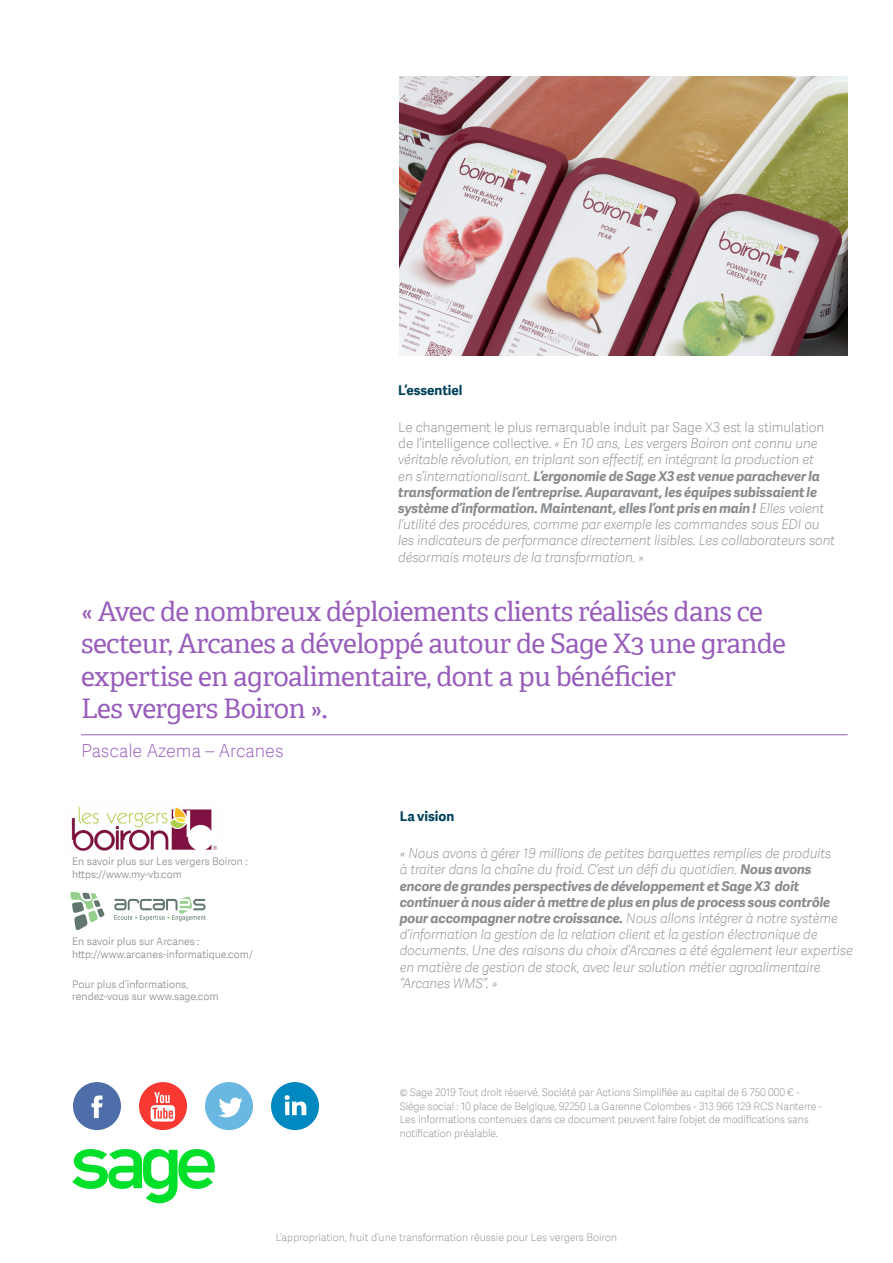
<style>
.page{position:relative;width:893px;height:1263px;background:#fff}
.page>*{position:absolute;margin:0;border:0;box-sizing:border-box;transform-origin:0 0}
.t1{font:27px/32.4px "Adelle SAGE";letter-spacing:-.02em;color:#985dbb}
.t2{font:18px "Adelle Sans SAGE Th";letter-spacing:-.015em;color:#985dbb}
.t3{font:italic 13.5px/16.2px "Adelle Sans SAGE Th";letter-spacing:-.01em;color:#888b8e}
.t4{font:italic 700 13.5px/16.2px "Adelle Sans SAGE";letter-spacing:-.01em;color:#888b8e}
.t5{font:700 13.5px "Adelle Sans SAGE";color:#00425b}
.t6{font:10.5px/13.5px "Adelle Sans SAGE Th";letter-spacing:-.01em;color:#888b8e}
.t7{font:10.5px/12.6px "Adelle Sans SAGE Lt";color:#888b8e}
.s1{font-style:normal}
.s2{font-family:"Adelle Sans SAGE Th";font-weight:400}
.s3{font-family:"Adelle Sans SAGE";font-weight:700}
</style>
<div class="page">
<img style="left:400px;top:77px;width:448px;height:278px">
<img style="left:71px;top:806px;width:146px;height:45px">
<div style="left:205px;top:1082px;width:48px;height:48px;background:#6ab7e2;border-radius:50%"></div>
<svg style="left:218px;top:1097px;width:25px;height:20px"></svg>
<div style="left:271px;top:1082px;width:48px;height:48px;background:#0088c0;border-radius:50%"></div>
<svg style="left:285px;top:1095px;width:21px;height:20px"></svg>
<div style="left:139px;top:1082px;width:48px;height:48px;background:#f83931;border-radius:50%"></div>
<svg style="left:151px;top:1092px;width:24px;height:29px"></svg>
<div style="left:73px;top:1082px;width:48px;height:48px;background:#4d6ea9;border-radius:50%"></div>
<svg style="left:92px;top:1095px;width:10px;height:23px"></svg>
<hr style="left:81px;top:734px;width:767px;height:1px;background:#985dbb">
<svg style="left:114px;top:896px;width:92px;height:25px"></svg>
<svg style="left:70px;top:892px;width:35px;height:38px"></svg>
<svg style="left:72px;top:1149px;width:143px;height:54px"></svg>
<p class="t5" style="left:398px;top:381px;width:66px">L’essentiel</p>
<p class="t3" style="left:398px;top:419px;width:428px"><span class="s1">Le changement le plus remarquable induit par Sage X3 est la stimulation de l’intelligence collective.</span> « En 10 ans, Les vergers Boiron ont connu une véritable révolution, en triplant son effectif, en intégrant la production et</p>
<p class="t4" style="left:398px;top:467px;width:427px"><span class="s2">en s’internationalisant.</span> L’ergonomie de Sage X3 est venue parachever la transformation de l’entreprise. Auparavant, les équipes subissaient le système d’information. Maintenant, elles l’ont pris en main ! <span class="s2">Elles voient</span></p>
<p class="t3" style="left:398px;top:516px;width:438px">l’utilité des procédures, comme par exemple les commandes sous EDI ou les indicateurs de performance directement lisibles. Les collaborateurs sont désormais moteurs de la transformation. »</p>
<h1 class="t1" style="left:81px;top:594px;width:706px">« Avec de nombreux déploiements clients réalisés dans ce secteur, Arcanes a développé autour de Sage X3 une grande expertise en agroalimentaire, dont a pu bénéficier<br>Les vergers Boiron ».</h1>
<h2 class="t2" style="left:81px;top:737px;width:204px">Pascale Azema – Arcanes</h2>
<p class="t7" style="left:72px;top:855px;width:177px">En savoir plus sur Les vergers Boiron : https://www.my-vb.com</p>
<p class="t7" style="left:72px;top:935px;width:182px">En savoir plus sur Arcanes : http://www.arcanes-informatique.com/</p>
<p class="t7" style="left:72px;top:977px;width:148px">Pour plus d’informations, rendez-vous sur www.sage.com</p>
<p class="t5" style="left:400px;top:807px;width:56px">La vision</p>
<p class="t3" style="left:400px;top:845px;width:433px">« Nous avons à gérer 19 millions de petites barquettes remplies de produits à traiter dans la chaîne du froid. C’est un défi du quotidien. <span class="s3">Nous avons</span></p>
<p class="t4" style="left:400px;top:877px;width:440px">encore de grandes perspectives de développement et Sage X3 doit continuer à nous aider à mettre de plus en plus de process sous contrôle pour accompagner notre croissance. <span class="s2">Nous allons intégrer à notre système</span></p>
<p class="t3" style="left:400px;top:926px;width:455px">d’information la gestion de la relation client et la gestion électronique de documents. Une des raisons du choix d’Arcanes a été également leur expertise en matière de gestion de stock, avec leur solution métier agroalimentaire ‘’Arcanes WMS’’. »</p>
<p class="t6" style="left:400px;top:1085px;width:424px">© Sage 2019 Tout droit réservé. Société par Actions Simplifiée au capital de 6 750 000 € - Siège social : 10 place de Belgique, 92250 La Garenne Colombes - 313 966 129 RCS Nanterre - Les informations contenues dans ce document peuvent faire l’objet de modifications sans notification préalable.</p>
<p class="t6" style="left:276px;top:1230px;width:343px">L’appropriation, fruit d’une transformation réussie pour Les vergers Boiron</p>
</div>
